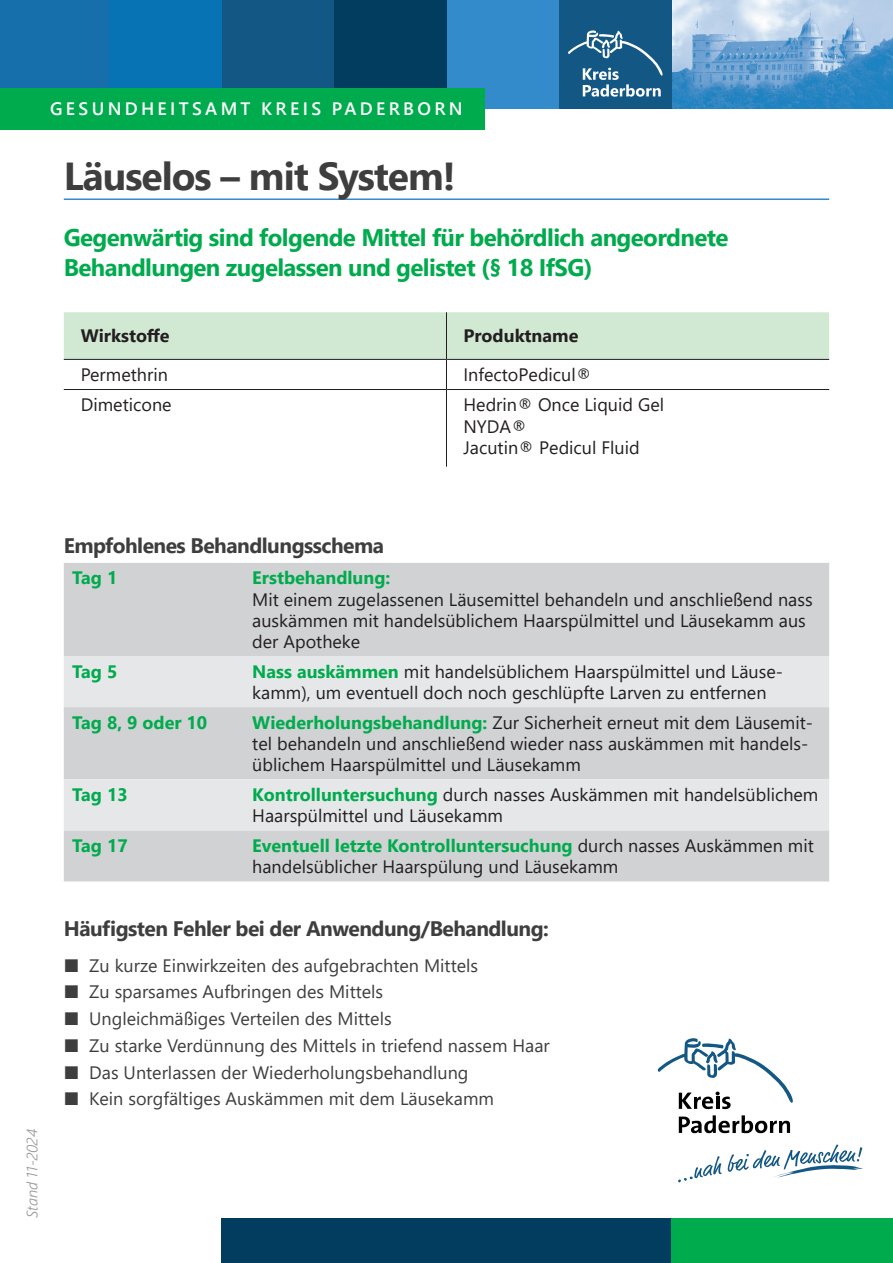
<style>
.page{position:relative;width:893px;height:1263px;background:#fff}
.page>*{position:absolute;margin:0;border:0;box-sizing:border-box;transform-origin:0 0}
.t1{font:700 39px "Segoe UI";letter-spacing:-.025em;color:#3e3e3f}
.t2{font:700 24px/30px "Segoe UI";letter-spacing:-.025em;color:#00ab4d}
.t3{font:700 21px "Segoe UI";letter-spacing:-.025em;color:#3e3e3f}
.t4{font:18px/21px "Segoe UI";color:#231f20}
.t5{font:18px "Segoe UI";color:#3e3e3f}
.t6{font:700 18px "Segoe UI";color:#00ab4d}
.t7{font:600 18px "Segoe UI";letter-spacing:.185em;color:#fff}
.t8{font:700 18px "Segoe UI";color:#231f20}
.t9{font:italic 300 15px "Segoe UI";color:#939598}
.s1{font-weight:700;color:#00ab4d}
</style>
<div class="page">
<div style="left:222px;top:0;width:112px;height:109px;background:#135885"></div>
<div style="left:334px;top:0;width:113px;height:109px;background:#023c5f"></div>
<div style="left:447px;top:0;width:112px;height:109px;background:#348bcb"></div>
<div style="left:0;top:0;width:109px;height:109px;background:#166eaa"></div>
<div style="left:109px;top:0;width:113px;height:109px;background:#0773b5"></div>
<img style="left:672px;top:0;width:221px;height:109px">
<div style="left:559px;top:0;width:113px;height:109px;background:#135885"></div>
<svg style="left:568px;top:30px;width:95px;height:67px"></svg>
<hr style="left:64px;top:198px;width:765px;height:2px;background:#348bcb">
<svg style="left:64px;top:312px;width:765px;height:107px"></svg>
<hr style="left:446px;top:419px;width:1px;height:48px;background:#231f20">
<div style="left:64px;top:563px;width:765px;height:318px;background:#d1d2d4"></div>
<svg style="left:64px;top:656px;width:765px;height:174px;fill:#e6e7e9"></svg>
<div style="left:0;top:88px;width:485px;height:42px;background:#00ab4d"></div>
<svg style="left:679px;top:1115px;width:111px;height:18px"></svg>
<svg style="left:678px;top:1156px;width:44px;height:26px"></svg>
<svg style="left:728px;top:1144px;width:135px;height:33px"></svg>
<svg style="left:658px;top:1038px;width:135px;height:71px"></svg>
<div style="left:222px;top:1218px;width:450px;height:45px;background:#023c5f"></div>
<div style="left:672px;top:1218px;width:221px;height:45px;background:#00ab4d"></div>
<p class="t7" style="left:50px;top:92px;width:414px">GESUNDHEITSAMT KREIS PADERBORN</p>
<h1 class="t1" style="left:64px;top:139px;width:393px">Läuselos – mit System!</h1>
<h2 class="t2" style="left:64px;top:220px;width:666px">Gegenwärtig sind folgende Mittel für behördlich angeordnete<br>Behandlungen zugelassen und gelistet (§ 18 IfSG)</h2>
<p class="t8" style="left:81px;top:319px;width:90px">Wirkstoffe</p>
<p class="t8" style="left:463px;top:319px;width:116px">Produktname</p>
<p class="t4" style="left:81px;top:362px;width:89px">Permethrin</p>
<p class="t4" style="left:463px;top:362px;width:130px">InfectoPedicul®</p>
<p class="t4" style="left:81px;top:393px;width:92px">Dimeticone</p>
<p class="t4" style="left:463px;top:392px;width:202px;line-height:21.6px">Hedrin® Once Liquid Gel<br>NYDA®<br>Jacutin® Pedicul Fluid</p>
<p class="t9" style="left:18px;top:1218px;width:90px;rotate:-90deg">Stand 11-2024</p>
<p class="t3" style="left:64px;top:525px;width:322px">Empfohlenes Behandlungsschema</p>
<p class="t6" style="left:72px;top:561px;width:47px">Tag 1</p>
<p class="t6" style="left:252px;top:561px;width:140px">Erstbehandlung:</p>
<p class="t4" style="left:252px;top:587px;width:562px">Mit einem zugelassenen Läusemittel behandeln und anschließend nass auskämmen mit handelsüblichem Haarspülmittel und Läusekamm aus der Apotheke</p>
<p class="t6" style="left:72px;top:654px;width:47px">Tag 5</p>
<p class="t4" style="left:252px;top:659px;width:532px"><span class="s1">Nass auskämmen</span> mit handelsüblichem Haarspülmittel und Läuse&shy;kamm), um eventuell doch noch geschlüpfte Larven zu entfernen</p>
<p class="t6" style="left:72px;top:705px;width:137px">Tag 8, 9 oder 10</p>
<p class="t4" style="left:252px;top:710px;width:562px"><span class="s1">Wiederholungsbehandlung:</span> Zur Sicherheit erneut mit dem Läusemit&shy;tel behandeln und anschließend wieder nass auskämmen mit handels&shy;üblichem Haarspülmittel und Läusekamm</p>
<p class="t6" style="left:72px;top:777px;width:57px">Tag 13</p>
<p class="t4" style="left:252px;top:782px;width:568px"><span class="s1">Kontrolluntersuchung</span> durch nasses Auskämmen mit handelsüblichem<br>Haarspülmittel und Läusekamm</p>
<p class="t6" style="left:72px;top:829px;width:57px">Tag 17</p>
<p class="t4" style="left:252px;top:833px;width:563px"><span class="s1">Eventuell letzte Kontrolluntersuchung</span> durch nasses Auskämmen mit handelsüblicher Haarspülung und Läusekamm</p>
<p class="t3" style="left:64px;top:909px;width:487px">Häufigsten Fehler bei der Anwendung/Behandlung:</p>
<p class="t5" style="left:64px;top:948px;width:416px">■ Zu kurze Einwirkzeiten des aufgebrachten Mittels</p>
<p class="t5" style="left:64px;top:975px;width:321px">■ Zu sparsames Aufbringen des Mittels</p>
<p class="t5" style="left:64px;top:1002px;width:329px">■ Ungleichmäßiges Verteilen des Mittels</p>
<p class="t5" style="left:64px;top:1028px;width:487px">■ Zu starke Verdünnung des Mittels in triefend nassem Haar</p>
<p class="t5" style="left:64px;top:1055px;width:406px">■ Das Unterlassen der Wiederholungsbehandlung</p>
<p class="t5" style="left:64px;top:1082px;width:432px">■ Kein sorgfältiges Auskämmen mit dem Läusekamm</p>
</div>
